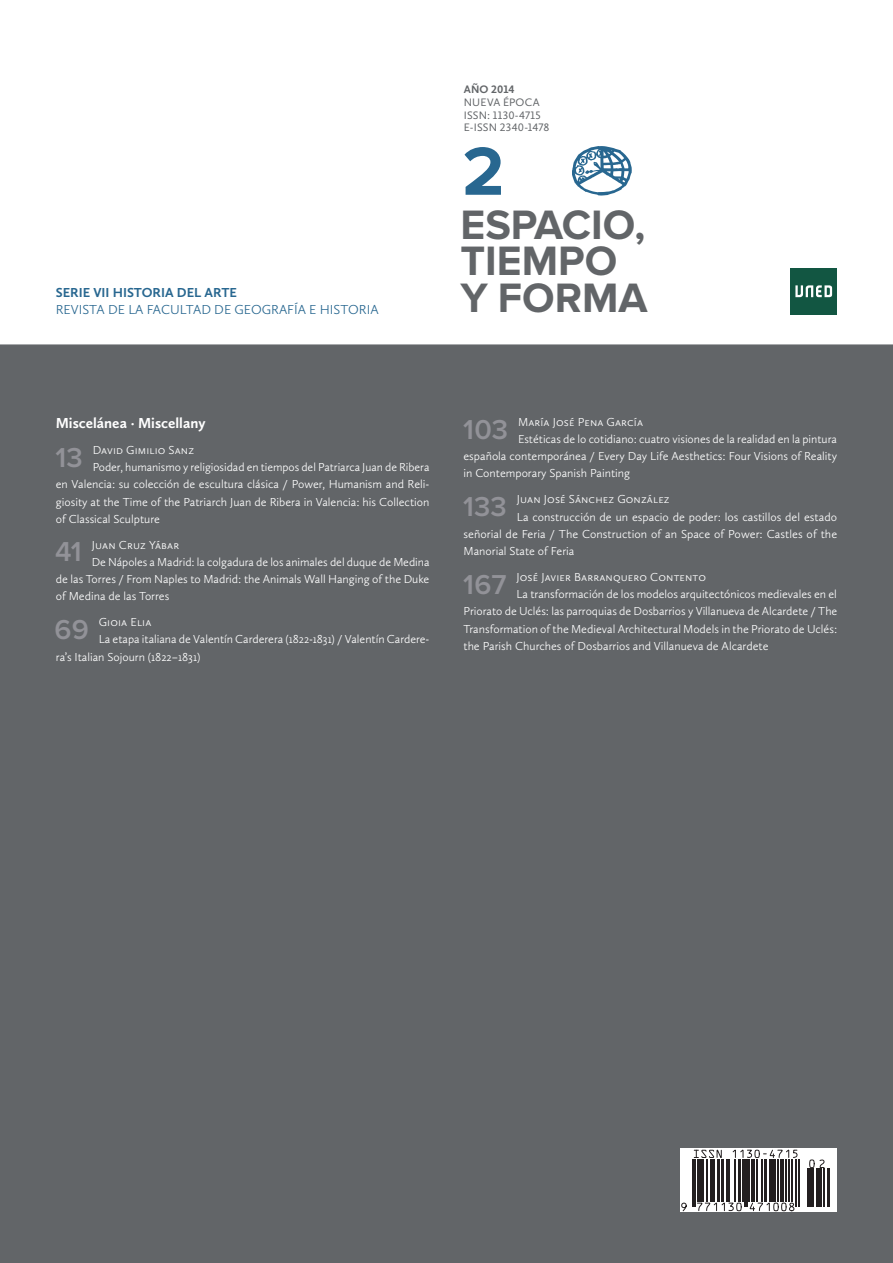
<style>
.page{position:relative;width:893px;height:1263px;background:#fff}
.page>*{position:absolute;margin:0;border:0;box-sizing:border-box;transform-origin:0 0}
.t1{font:700 70.5px "Proxima Nova";color:#286790}
.t2{font:700 42.6px/36.6px "Proxima Nova";color:#626568}
.t3{font:600 28.35px "Proxima Nova";letter-spacing:.005em;color:#929298}
.t4{font:700 15px "Calluna Sans";color:#fff}
.t5{font:300 13.5px "Calluna Sans";color:#286790}
.t6{font:700 13.5px "Calluna Sans";color:#286790}
.t7{font:300 12px "Calluna Sans";color:#fff}
.t8{font:11.25px/12.6px "Calluna Sans";letter-spacing:.015em;color:#626568}
.t9{font:700 11.25px "Calluna Sans";letter-spacing:.015em;color:#626568}
</style>
<div class="page">
<div style="left:790px;top:268px;width:47px;height:47px;background:#125642"></div>
<svg style="left:795px;top:285px;width:37px;height:12px"></svg>
<svg style="left:573px;top:146px;width:59px;height:49px"></svg>
<div style="left:0;top:344px;width:893px;height:919px;background:#626568"></div>
<svg style="left:680px;top:1149px;width:157px;height:63px;background:#c7c6c6"></svg>
<hr style="left:692px;top:1159px;width:2px;height:48px;background:#231f20">
<hr style="left:695px;top:1159px;width:1px;height:48px;background:#231f20">
<hr style="left:697px;top:1159px;width:3px;height:42px;background:#231f20">
<hr style="left:701px;top:1159px;width:3px;height:42px;background:#231f20">
<hr style="left:706px;top:1159px;width:1px;height:42px;background:#231f20">
<hr style="left:710px;top:1159px;width:2px;height:42px;background:#231f20">
<hr style="left:713px;top:1159px;width:2px;height:42px;background:#231f20">
<hr style="left:717px;top:1159px;width:2px;height:42px;background:#231f20">
<hr style="left:722px;top:1159px;width:2px;height:42px;background:#231f20">
<hr style="left:726px;top:1159px;width:1px;height:42px;background:#231f20">
<hr style="left:728px;top:1159px;width:2px;height:42px;background:#231f20">
<hr style="left:734px;top:1159px;width:1px;height:42px;background:#231f20">
<hr style="left:739px;top:1159px;width:2px;height:42px;background:#231f20">
<hr style="left:742px;top:1159px;width:1px;height:42px;background:#231f20">
<hr style="left:744px;top:1159px;width:1px;height:48px;background:#231f20">
<hr style="left:746px;top:1159px;width:1px;height:48px;background:#231f20">
<hr style="left:749px;top:1159px;width:1px;height:42px;background:#231f20">
<hr style="left:751px;top:1159px;width:3px;height:42px;background:#231f20">
<hr style="left:756px;top:1159px;width:2px;height:42px;background:#231f20">
<hr style="left:761px;top:1159px;width:1px;height:42px;background:#231f20">
<hr style="left:764px;top:1159px;width:3px;height:42px;background:#231f20">
<hr style="left:769px;top:1159px;width:2px;height:42px;background:#231f20">
<hr style="left:772px;top:1159px;width:4px;height:42px;background:#231f20">
<hr style="left:778px;top:1159px;width:1px;height:42px;background:#231f20">
<hr style="left:780px;top:1159px;width:3px;height:42px;background:#231f20">
<hr style="left:786px;top:1159px;width:1px;height:42px;background:#231f20">
<hr style="left:788px;top:1159px;width:1px;height:42px;background:#231f20">
<hr style="left:791px;top:1159px;width:1px;height:42px;background:#231f20">
<hr style="left:796px;top:1159px;width:1px;height:48px;background:#231f20">
<hr style="left:798px;top:1159px;width:1px;height:48px;background:#231f20">
<hr style="left:807px;top:1169px;width:1px;height:38px;background:#231f20">
<hr style="left:809px;top:1169px;width:2px;height:38px;background:#231f20">
<hr style="left:813px;top:1169px;width:1px;height:38px;background:#231f20">
<hr style="left:816px;top:1169px;width:3px;height:38px;background:#231f20">
<hr style="left:820px;top:1169px;width:2px;height:38px;background:#231f20">
<hr style="left:824px;top:1169px;width:1px;height:38px;background:#231f20">
<hr style="left:827px;top:1169px;width:2px;height:38px;background:#231f20">
<svg style="left:681px;top:1202px;width:6px;height:10px"></svg>
<svg style="left:696px;top:1202px;width:46px;height:10px"></svg>
<svg style="left:749px;top:1202px;width:46px;height:10px"></svg>
<svg style="left:809px;top:1158px;width:16px;height:11px"></svg>
<svg style="left:694px;top:1149px;width:28px;height:10px"></svg>
<svg style="left:732px;top:1149px;width:66px;height:10px"></svg>
<p class="t6" style="left:56px;top:284px;width:183px">SERIE VII HISTORIA DEL ARTE</p>
<p class="t5" style="left:56px;top:301px;width:324px">REVISTA DE LA FACULTAD DE GEOGRAFÍA E HISTORIA</p>
<p class="t9" style="left:464px;top:83px;width:53px">AÑO 2014</p>
<p class="t8" style="left:464px;top:96px;width:87px">NUEVA ÉPOCA<br>ISSN: 1130-4715<br>E-ISSN 2340-1478</p>
<h1 class="t1" style="left:462px;top:131px;width:44px">2</h1>
<h2 class="t2" style="left:460px;top:207px;width:189px">ESPACIO,<br>TIEMPO<br>Y FORMA</h2>
<p class="t4" style="left:56px;top:414px;width:151px">Miscelánea · Miscellany</p>
<h3 class="t3" style="left:55px;top:441px;width:29px">13</h3>
<p class="t7" style="left:93px;top:442px;width:103px">Davi d Gimi lio Sanz</p>
<p class="t7" style="left:93px;top:460px;width:338px">Poder, humanismo y religiosidad en tiempos del Patriarca Juan de Ribera</p>
<p class="t7" style="left:56px;top:477px;width:375px">en Valencia: su colección de escultura clásica / Power, Humanism and Reli-</p>
<p class="t7" style="left:56px;top:494px;width:375px">giosity at the Time of the Patriarch Juan de Ribera in Valencia: his Collection</p>
<p class="t7" style="left:56px;top:511px;width:106px">of Classical Sculpture</p>
<h3 class="t3" style="left:55px;top:535px;width:28px">41</h3>
<p class="t7" style="left:92px;top:537px;width:75px">Juan Cruz Yábar</p>
<p class="t7" style="left:92px;top:554px;width:339px">De Nápoles a Madrid: la colgadura de los animales del duque de Medina</p>
<p class="t7" style="left:56px;top:572px;width:375px">de las Torres / From Naples to Madrid: the Animals Wall Hanging of the Duke</p>
<p class="t7" style="left:56px;top:589px;width:115px">of Medina de las Torres</p>
<h3 class="t3" style="left:55px;top:613px;width:36px">69</h3>
<p class="t7" style="left:99px;top:615px;width:15px">Gioia</p>
<p class="t7" style="left:130px;top:615px;width:16px">Elia</p>
<p class="t7" style="left:99px;top:632px;width:331px">La etapa italiana de Valentín Carderera (1822-1831) / Valentín Cardere-</p>
<p class="t7" style="left:56px;top:649px;width:146px">ra’s Italian Sojourn (1822–1831)</p>
<h3 class="t3" style="left:463px;top:413px;width:46px">103</h3>
<p class="t7" style="left:518px;top:414px;width:8px">María</p>
<p class="t7" style="left:553px;top:414px;width:68px">José Pena García</p>
<p class="t7" style="left:518px;top:432px;width:320px">Estéticas de lo cotidiano: cuatro visiones de la realidad en la pintura</p>
<p class="t7" style="left:463px;top:449px;width:375px">española contemporánea / Every Day Life Aesthetics: Four Visions of Reality</p>
<p class="t7" style="left:463px;top:466px;width:168px">in Contemporary Spanish Painting</p>
<h3 class="t3" style="left:463px;top:490px;width:45px">133</h3>
<p class="t7" style="left:517px;top:492px;width:154px">Juan José Sánchez González</p>
<p class="t7" style="left:517px;top:509px;width:322px">La construcción de un espacio de poder: los castillos del estado</p>
<p class="t7" style="left:463px;top:526px;width:375px">señorial de Feria / The Construction of an Space of Power: Castles of the</p>
<p class="t7" style="left:463px;top:544px;width:112px">M anorial State of Feria</p>
<h3 class="t3" style="left:463px;top:568px;width:45px">167</h3>
<p class="t7" style="left:516px;top:569px;width:35px">José Javier</p>
<p class="t7" style="left:574px;top:569px;width:7px">Barra</p>
<p class="t7" style="left:606px;top:569px;width:23px">nquero</p>
<p class="t7" style="left:650px;top:569px;width:48px">Conte nto</p>
<p class="t7" style="left:516px;top:587px;width:322px">La transformación de los modelos arquitectónicos medievales en el</p>
<p class="t7" style="left:463px;top:604px;width:375px">Priorato de Uclés: las parroquias de Dosbarrios y Villanueva de Alcardete / The</p>
<p class="t7" style="left:463px;top:621px;width:375px">Transformation of the Medieval Architectural Models in the Priorato de Uclés:</p>
<p class="t7" style="left:463px;top:638px;width:307px">the Parish Churches of Dosbarrios and Villanueva de Alcardete</p>
</div>
